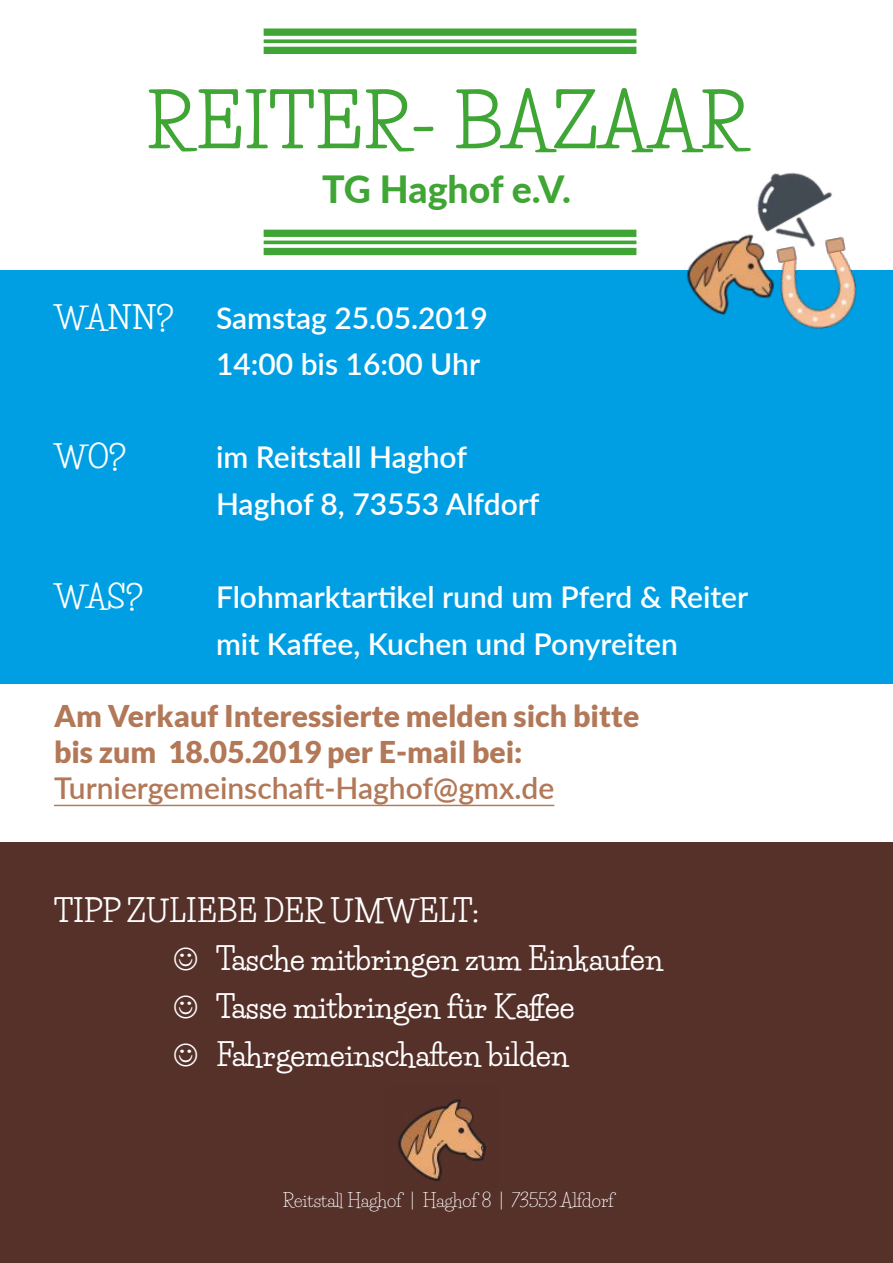
<style>
.page{position:relative;width:893px;height:1263px;background:#fff}
.page>*{position:absolute;margin:0;border:0;box-sizing:border-box;transform-origin:0 0}
.t1{font:700 72px "Life Savers";color:#3fa535}
.t2{font:800 37.5px "Lato";letter-spacing:-.005em;color:#3fa535}
.t3{font:600 30px/46.5px "Lato";color:#fff}
.t4{font:700 30px/48px "Life Savers";color:#fff}
.t5{font:900 30px/36px "Lato";color:#b27857}
.t6{font:600 30px "Lato";color:#b27857}
.t7{font:18px "Life Savers";color:#fff}
</style>
<div class="page">
<div style="left:0;top:843px;width:893px;height:420px;background:#55312a"></div>
<div style="left:0;top:270px;width:893px;height:414px;background:#009fe3"></div>
<hr style="left:54px;top:805px;width:500px;height:1px;background:#b27857">
<div style="left:264px;top:230px;width:372px;height:7px;background:#3fa535"></div>
<hr style="left:264px;top:241px;width:372px;height:3px;background:#3fa535">
<div style="left:264px;top:248px;width:372px;height:7px;background:#3fa535"></div>
<div style="left:264px;top:29px;width:372px;height:7px;background:#3fa535"></div>
<svg style="left:264px;top:39px;width:372px;height:4px"></svg>
<div style="left:264px;top:47px;width:372px;height:7px;background:#3fa535"></div>
<img style="left:791px;top:268px;width:66px;height:61px">
<img style="left:686px;top:240px;width:105px;height:76px">
<img style="left:398px;top:1099px;width:88px;height:82px">
<img style="left:731px;top:172px;width:120px;height:96px">
<h1 class="t1" style="left:146px;top:78px;width:605px">REITER- BAZAAR</h1>
<p class="t2" style="left:322px;top:162px;width:250px">TG Haghof e.V.</p>
<p class="t4" style="left:54px;top:294px;width:121px">WANN?</p>
<p class="t3" style="left:216px;top:293px;width:273px">Samstag 25.05.2019<br>14:00 bis 16:00 Uhr</p>
<p class="t4" style="left:54px;top:434px;width:74px">WO?</p>
<p class="t3" style="left:216px;top:433px;width:325px">im Reitstall Haghof<br>Haghof 8, 73553 Alfdorf</p>
<p class="t4" style="left:54px;top:573px;width:91px">WAS?</p>
<p class="t3" style="left:216px;top:572px;width:534px">Flohmarktartikel rund um Pferd &amp; Reiter mit Kaffee, Kuchen und Ponyreiten</p>
<p class="t5" style="left:54px;top:697px;width:587px">Am Verkauf Interessierte melden sich bitte bis zum 18.05.2019 per E-mail bei:</p>
<p class="t6" style="left:54px;top:766px;width:502px">Turniergemeinschaft-Haghof@gmx.de</p>
<p class="t4" style="left:216px;top:887px;width:449px;text-indent:-162px">TIPP ZULIEBE DER UMWELT:<br>Tasche mitbringen zum Einkaufen<br>Tasse mitbringen für Kaffee<br>Fahrgemeinschaften bilden</p>
<p class="t7" style="left:283px;top:1189px;width:332px">Reitstall Haghof | Haghof 8 | 73553 Alfdorf</p>
</div>
